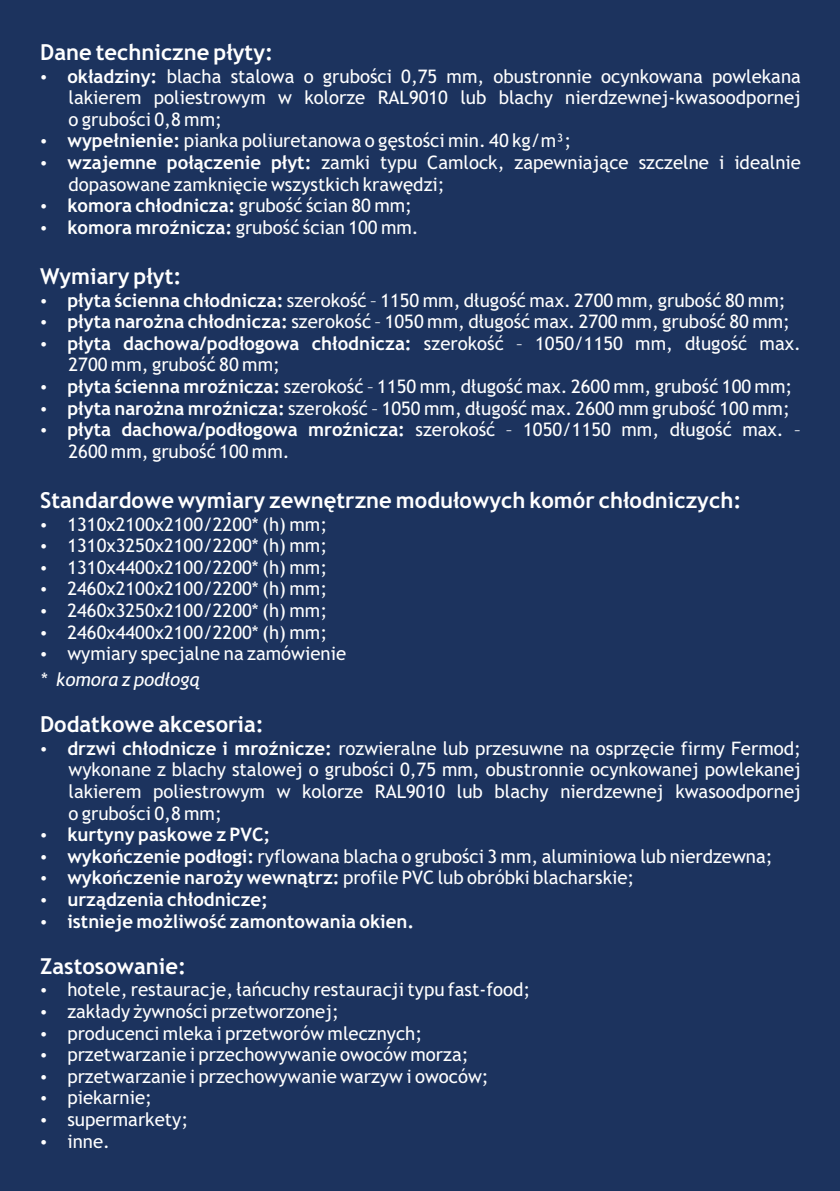
<style>
.page{position:relative;width:840px;height:1191px;background:#fff}
.page>*{position:absolute;margin:0;border:0;box-sizing:border-box;transform-origin:0 0}
.t1{font:700 22px "Trebuchet MS";color:#fff}
.t2{font:18.6px/21.6px "Trebuchet MS";color:#fff}
.t3{font:700 18.6px/21.6px "Trebuchet MS";color:#fff}
.t4{font:italic 18.6px "Trebuchet MS";color:#fff}
.s1{font-weight:700}
.s2{font-weight:400}
</style>
<div class="page">
<div style="left:0;top:0;width:839px;height:1191px;background:#1c335e"></div>
<p class="t1" style="left:40px;top:44px;width:234px">Dane techniczne płyty:</p>
<p class="t2" style="left:67px;top:88px;width:734px">lakierem poliestrowym w kolorze RAL9010 lub blachy nierdzewnej-kwasoodpornej o grubości 0,8 mm;<br><span class="s1">wypełnienie:</span> pianka poliuretanowa o gęstości min. 40 kg/m³;<br><span class="s1">wzajemne połączenie płyt:</span> zamki typu Camlock, zapewniające szczelne i idealnie dopasowane zamknięcie wszystkich krawędzi;<br><span class="s1">komora chłodnicza:</span> grubość ścian 80 mm;<br><span class="s1">komora mroźnicza:</span> grubość ścian 100 mm.</p>
<p class="t1" style="left:40px;top:268px;width:143px">Wymiary płyt:</p>
<p class="t2" style="left:67px;top:291px;width:734px"><span class="s1">płyta ścienna chłodnicza:</span> szerokość – 1150 mm, długość max. 2700 mm, grubość 80 mm; <span class="s1">płyta narożna chłodnicza:</span> szerokość – 1050 mm, długość max. 2700 mm, grubość 80 mm; <span class="s1">płyta dachowa/podłogowa chłodnicza:</span> szerokość – 1050/1150 mm, długość max.<br>2700 mm, grubość 80 mm;<br><span class="s1">płyta ścienna mroźnicza:</span> szerokość – 1150 mm, długość max. 2600 mm, grubość 100 mm; <span class="s1">płyta narożna mroźnicza:</span> szerokość – 1050 mm, długość max. 2600 mm grubość 100 mm; <span class="s1">płyta dachowa/podłogowa mroźnicza:</span> szerokość – 1050/1150 mm, długość max. – 2600 mm, grubość 100 mm.</p>
<p class="t1" style="left:40px;top:492px;width:702px">Standardowe wymiary zewnętrzne modułowych komór chłodniczych:</p>
<p class="t2" style="left:67px;top:515px;width:280px">1310x2100x2100/2200* (h) mm;<br>1310x3250x2100/2200* (h) mm;<br>1310x4400x2100/2200* (h) mm;<br>2460x2100x2100/2200* (h) mm;<br>2460x3250x2100/2200* (h) mm;<br>2460x4400x2100/2200* (h) mm; wymiary specjalne na zamówienie</p>
<p class="t4" style="left:40px;top:672px;width:160px">* komora z podłogą</p>
<p class="t1" style="left:40px;top:716px;width:225px">Dodatkowe akcesoria:</p>
<p class="t2" style="left:67px;top:739px;width:734px;text-align:justify"><span class="s1">drzwi chłodnicze i mroźnicze:</span> rozwieralne lub przesuwne na osprzęcie firmy Fermod; wykonane z blachy stalowej o grubości 0,75 mm, obustronnie ocynkowanej powlekanej lakierem poliestrowym w kolorze RAL9010 lub blachy nierdzewnej kwasoodpornej o grubości 0,8 mm;</p>
<p class="t3" style="left:67px;top:825px;width:706px">kurtyny paskowe z PVC;<br>wykończenie podłogi: <span class="s2">ryflowana blacha o grubości 3 mm, aluminiowa lub nierdzewna; </span>wykończenie naroży wewnątrz: <span class="s2">profile PVC lub obróbki blacharskie;<br></span>urządzenia chłodnicze;<br>istnieje możliwość zamontowania okien.</p>
<p class="t1" style="left:40px;top:958px;width:147px">Zastosowanie:</p>
<p class="t2" style="left:67px;top:980px;width:464px">hotele, restauracje, łańcuchy restauracji typu fast-food; zakłady żywności przetworzonej;<br>producenci mleka i przetworów mlecznych; przetwarzanie i przechowywanie owoców morza; przetwarzanie i przechowywanie warzyw i owoców; piekarnie;<br>supermarkety;<br>inne.</p>
<p class="t2" style="left:67px;top:67px;width:734px"><span class="s1">okładziny:</span> blacha stalowa o grubości 0,75 mm, obustronnie ocynkowana powlekana</p>
</div>
